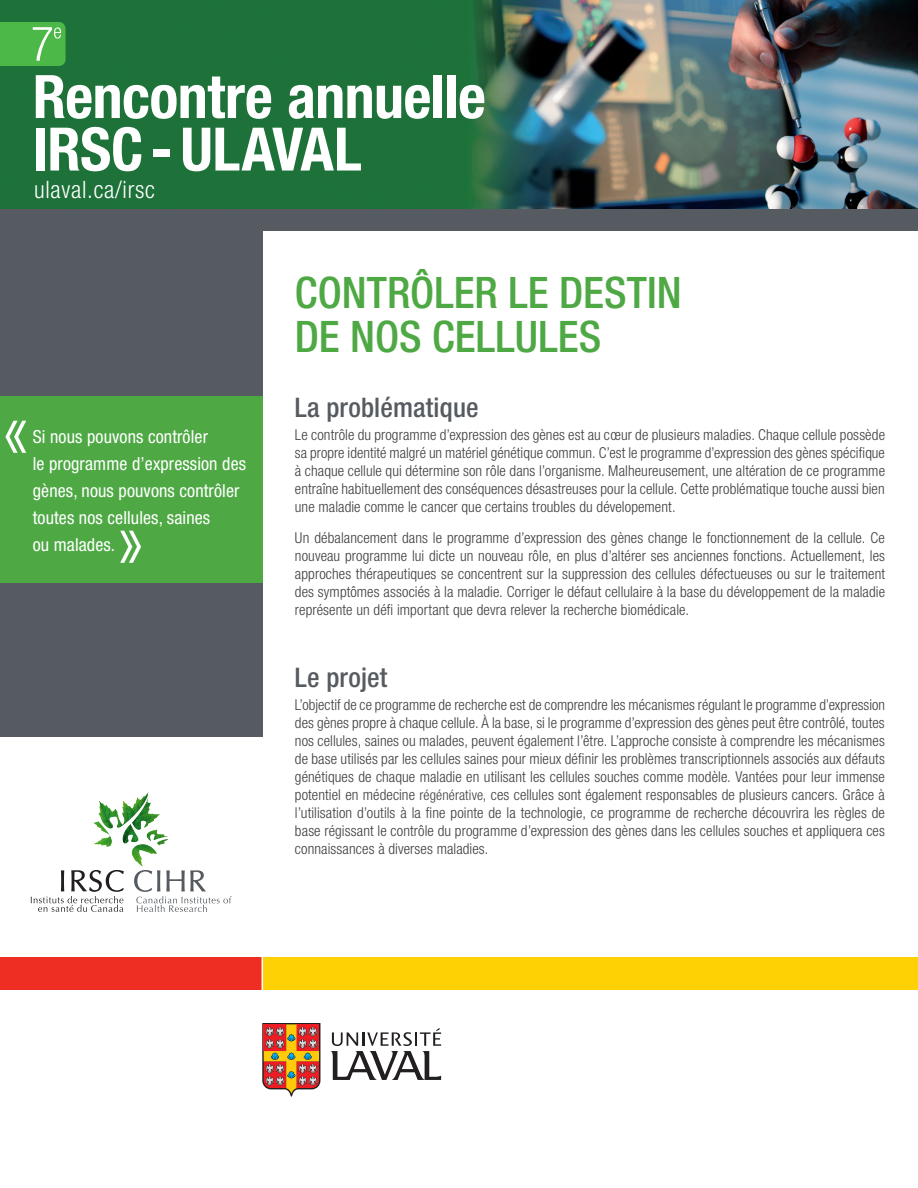
<style>
.page{position:relative;width:918px;height:1188px;background:#fff}
.page>*{position:absolute;margin:0;border:0;box-sizing:border-box;transform-origin:0 0}
.t1{font:700 condensed 60px/52.5px "Helvetica Neue";letter-spacing:-.01em;color:#fff}
.Titre_Chaire{font:500 condensed 43.5px/43.5px "Helvetica Neue";color:#4ea944}
.sous-titre_GRIS{font:500 condensed 27px "Helvetica Neue";letter-spacing:.005em;color:#555b60}
.t2{font:300 condensed 24px "Helvetica Neue";letter-spacing:.03em;color:#fff}
.exergue{font:condensed 18px/27px "Helvetica Neue";letter-spacing:.005em;color:#fff}
.texte_courant-10_pt{font:300 condensed 15px/18px "Helvetica Neue";letter-spacing:.005em;color:#3e3e3f;text-align:justify}
.s1{font-size:14.25px}
</style>
<div class="page">
<div style="left:0;top:220px;width:262px;height:517px;background:#555b60"></div>
<div style="left:0;top:396px;width:262px;height:187px;background:#4ea944"></div>
<img style="left:0;top:0;width:918px;height:209px">
<div style="left:0;top:209px;width:918px;height:22px;background:#555b60"></div>
<svg style="left:5px;top:421px;width:21px;height:32px"></svg>
<svg style="left:134px;top:870px;width:98px;height:42px"></svg>
<svg style="left:31px;top:870px;width:93px;height:42px"></svg>
<img style="left:108px;top:794px;width:39px;height:30px">
<svg style="left:0;top:22px;width:66px;height:44px;background:#56bb52"></svg>
<svg style="left:120px;top:531px;width:21px;height:32px"></svg>
<div style="left:0;top:957px;width:262px;height:33px;background:#ee2e22"></div>
<div style="left:262px;top:957px;width:656px;height:33px;background:#fed105"></div>
<hr style="left:262px;top:957px;width:1px;height:34px;background:#fff">
<svg style="left:331px;top:1028px;width:110px;height:52px"></svg>
<svg style="left:262px;top:1023px;width:58px;height:74px;background:#c6744f"></svg>
<p class="t1" style="left:33px;top:70px;width:455px">Rencontre annuelle<br>IRSC-ULAVAL</p>
<p class="t2" style="left:34px;top:176px;width:122px">ulaval.ca/irsc</p>
<p class="exergue" style="left:33px;top:423px;width:215px">Si nous pouvons contrôler<br>le programme d’expression des gènes, nous pouvons contrôler toutes nos cellules, saines<br>ou malades.</p>
<p class="Titre_Chaire" style="left:295px;top:271px;width:388px">CONTRÔLER LE DESTIN<br>DE NOS CELLULES</p>
<p class="sous-titre_GRIS" style="left:295px;top:391px;width:185px">La problématique</p>
<p class="texte_courant-10_pt" style="left:295px;top:425px;width:592px">Le contrôle du programme d’expression des gènes est au cœur de plusieurs maladies. Chaque cellule possède sa propre identité malgré un matériel génétique commun. C’est le programme d’expression des gènes spécifique à chaque cellule qui détermine son rôle dans l’organisme. Malheureusement, une altération de ce programme entraîne habituellement des conséquences désastreuses pour la cellule. Cette problématique touche aussi bien une maladie comme le cancer que certains troubles du dévelopement.</p>
<p class="texte_courant-10_pt" style="left:295px;top:529px;width:592px">Un débalancement dans le programme d’expression des gènes change le fonctionnement de la cellule. Ce nouveau programme lui dicte un nouveau rôle, en plus d’altérer ses anciennes fonctions. Actuellement, les approches thérapeutiques se concentrent sur la suppression des cellules défectueuses ou sur le traitement des symptômes associés à la maladie. Corriger le défaut cellulaire à la base du développement de la maladie représente un défi important que devra relever la recherche biomédicale.</p>
<p class="sous-titre_GRIS" style="left:295px;top:662px;width:94px">Le projet</p>
<p class="texte_courant-10_pt" style="left:295px;top:695px;width:592px">L’objectif de ce programme de recherche est de comprendre les mécanismes régulant le programme d’expression des gènes propre à chaque cellule. À la base, si le programme d’expression des gènes peut être contrôlé, toutes nos cellules, saines ou malades, peuvent également l’être. L’approche consiste à comprendre les mécanismes de base utilisés par les cellules saines pour mieux définir les problèmes transcriptionnels associés aux défauts génétiques de chaque maladie en utilisant les cellules souches comme modèle. Vantées pour leur immense potentiel en médecine <span class="s1">régénérative</span>, ces cellules sont également responsables de plusieurs cancers. Grâce à l’utilisation d’outils à la fine pointe de la technologie, ce programme de recherche découvrira les règles de base régissant le contrôle du programme d’expression des gènes dans les cellules souches et appliquera ces connaissances à diverses maladies.</p>
</div>
